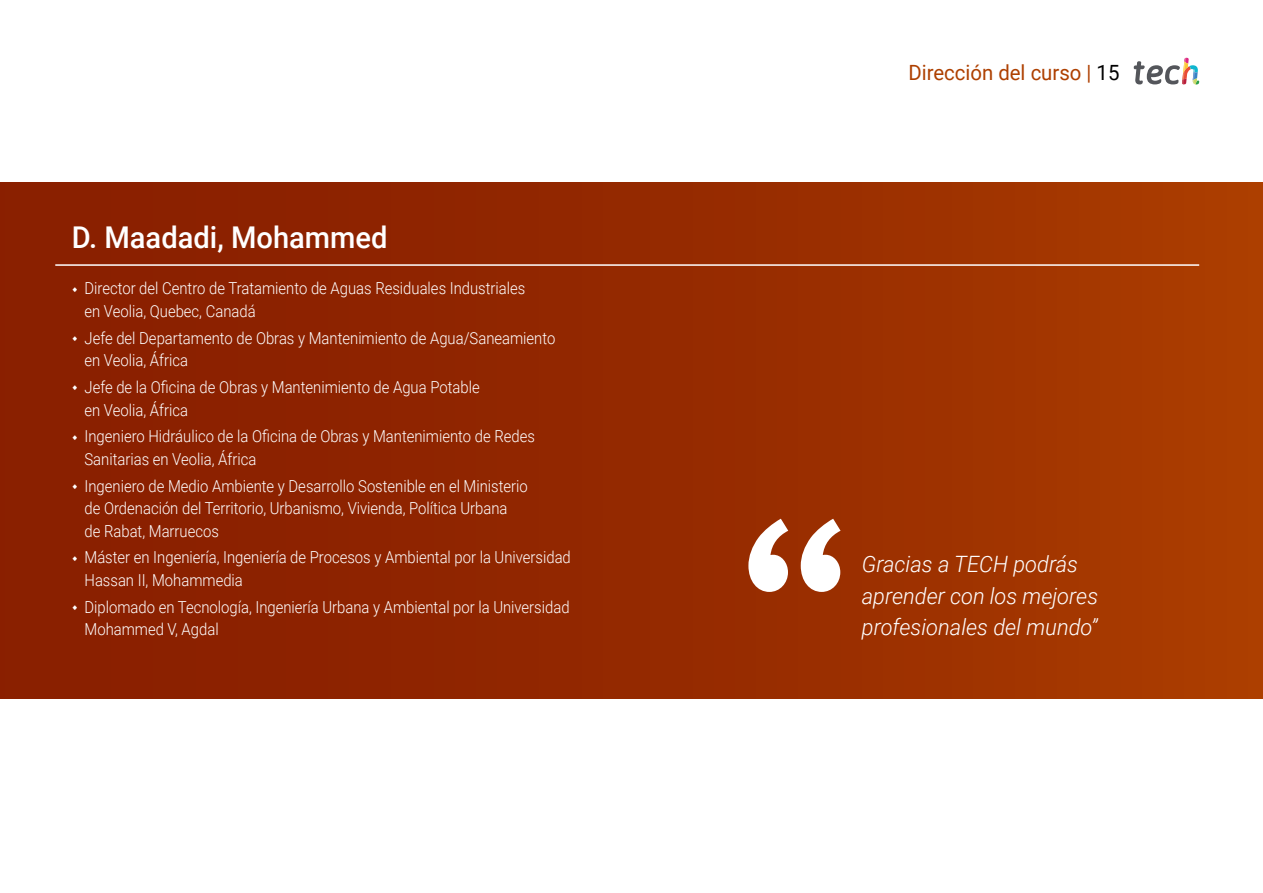
<style>
.page{position:relative;width:1263px;height:893px;background:#fff}
.page>*{position:absolute;margin:0;border:0;box-sizing:border-box;transform-origin:0 0}
.t1{font:500 30px "Roboto";color:#fff}
.t2{font:italic 300 22.5px/31.5px "Roboto";color:#fff}
.t3{font:21px "Roboto";color:#ae4000}
.t4{font:300 16.5px/22.5px "Roboto";color:#fff;scale:.9 1}
.s1{color:#000}
</style>
<div class="page">
<div style="left:0;top:182px;width:1263px;height:516px;background:linear-gradient(to right,#851b00,#a83b00)"></div>
<svg style="left:748px;top:519px;width:92px;height:73px"></svg>
<hr style="left:55px;top:264px;width:1144px;height:2px;background:#fff">
<svg style="left:1134px;top:58px;width:65px;height:27px"></svg>
<svg style="left:73px;top:287px;width:4px;height:5px"></svg>
<svg style="left:73px;top:336px;width:4px;height:5px"></svg>
<svg style="left:73px;top:385px;width:4px;height:5px"></svg>
<svg style="left:73px;top:435px;width:4px;height:5px"></svg>
<svg style="left:73px;top:484px;width:4px;height:5px"></svg>
<svg style="left:73px;top:556px;width:4px;height:5px"></svg>
<svg style="left:73px;top:605px;width:4px;height:5px"></svg>
<h1 class="t1" style="left:72px;top:216px;width:317px">D. Maadadi, Mohammed</h1>
<p class="t4" style="left:85px;top:277px;width:491px">Director del Centro de Tratamiento de Aguas Residuales Industriales en Veolia, Quebec, Canadá</p>
<p class="t4" style="left:85px;top:326px;width:525px">Jefe del Departamento de Obras y Mantenimiento de Agua/Saneamiento en Veolia, África</p>
<p class="t4" style="left:85px;top:375px;width:441px">Jefe de la Oficina de Obras y Mantenimiento de Agua Potable en Veolia, África</p>
<p class="t4" style="left:85px;top:424px;width:502px">Ingeniero Hidráulico de la Oficina de Obras y Mantenimiento de Redes<br>Sanitarias en Veolia, África</p>
<p class="t4" style="left:85px;top:474px;width:494px">Ingeniero de Medio Ambiente y Desarrollo Sostenible en el Ministerio de Ordenación del Territorio, Urbanismo, Vivienda, Política Urbana<br>de Rabat, Marruecos</p>
<p class="t4" style="left:85px;top:545px;width:542px">Máster en Ingeniería, Ingeniería de Procesos y Ambiental por la Universidad<br>Hassan II, Mohammedia</p>
<p class="t4" style="left:85px;top:595px;width:540px">Diplomado en Tecnología, Ingeniería Urbana y Ambiental por la Universidad<br>Mohammed V, Agdal</p>
<p class="t3" style="left:908px;top:57px;width:213px">Dirección del curso | <span class="s1">15</span></p>
<h2 class="t2" style="left:862px;top:548px;width:238px">Gracias a TECH podrás aprender con los mejores profesionales del mundo”</h2>
</div>
